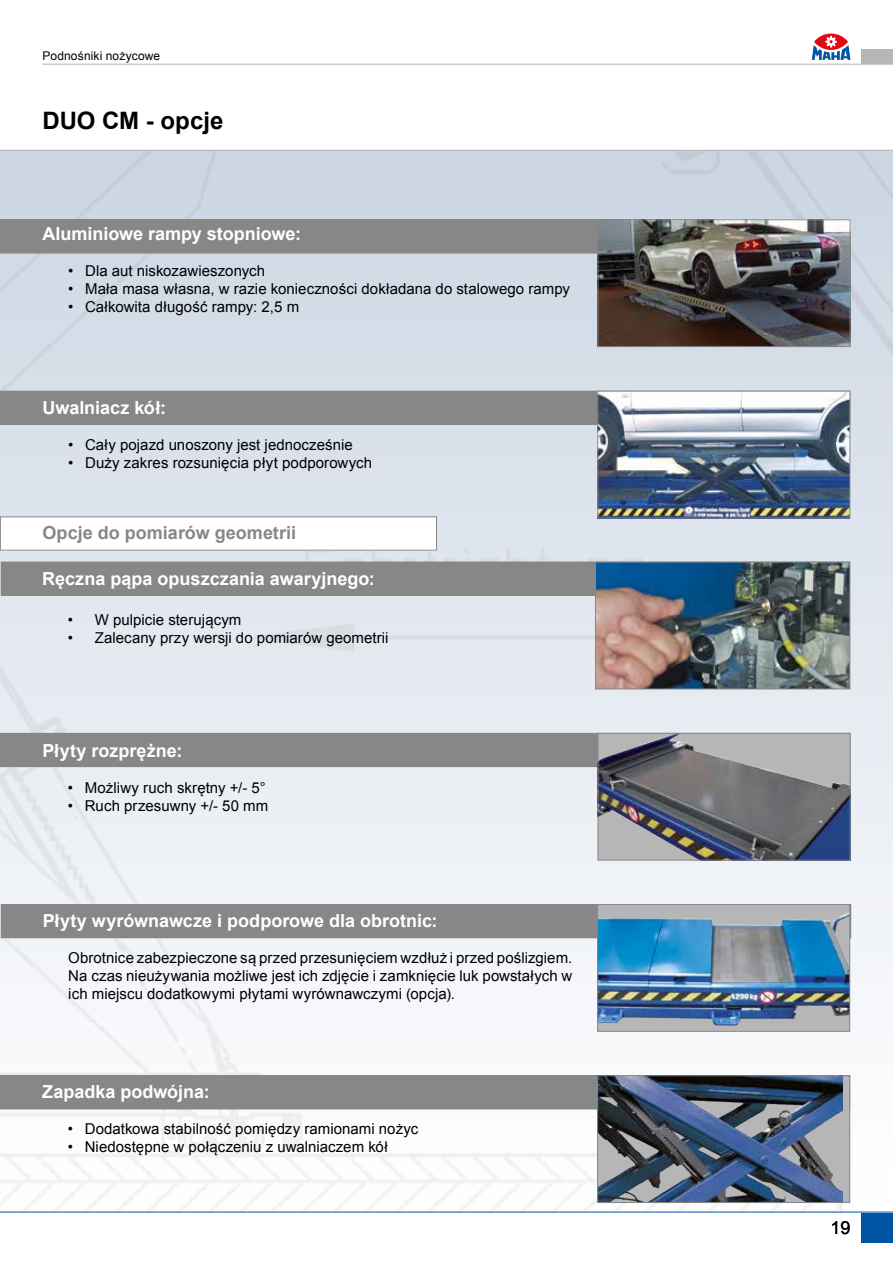
<style>
.page{position:relative;width:893px;height:1263px;background:#fff}
.page>*{position:absolute;margin:0;border:0;box-sizing:border-box;transform-origin:0 0}
.t1{font:700 24px "Arial";color:#000}
.t2{font:700 18px "Arial";color:#fff}
.t3{font:700 18px "Arial";letter-spacing:.005em;color:#878787}
.t4{font:18px "Arial";color:#000}
.t5{font:15px/18px "Arial";letter-spacing:.005em;color:#000;text-align:justify}
.t6{font:12px "Arial";letter-spacing:.01em;color:#000}
</style>
<div class="page">
<hr style="left:43px;top:64px;width:850px;height:1px;background:#b7b6b6">
<div style="left:862px;top:50px;width:31px;height:14px;background:#b7b6b6"></div>
<div style="left:862px;top:1212px;width:31px;height:31px;background:#0056a4"></div>
<img style="left:0;top:151px;width:893px;height:1061px">
<hr style="left:0;top:150px;width:893px;height:1px;background:#b7b6b6">
<hr style="left:0;top:1212px;width:893px;height:1px;background:#0056a4">
<div style="left:0;top:517px;width:437px;height:33px;background:#fff"></div>
<div style="left:0;top:516px;width:437px;height:34px;border:1px solid #878787"></div>
<div style="left:0;top:733px;width:849px;height:34px;background:#878787"></div>
<img style="left:600px;top:735px;width:248px;height:123px">
<div style="left:598px;top:733px;width:252px;height:127px;border:1px solid #878787"></div>
<div style="left:0;top:220px;width:850px;height:33px;background:#878787"></div>
<div style="left:0;top:219px;width:850px;height:34px;border:1px solid #878787"></div>
<div style="left:0;top:391px;width:850px;height:33px;background:#878787"></div>
<div style="left:0;top:391px;width:850px;height:34px;border:1px solid #878787"></div>
<div style="left:1px;top:904px;width:850px;height:34px;background:#878787"></div>
<div style="left:0;top:1076px;width:850px;height:33px;background:#878787"></div>
<div style="left:0;top:1075px;width:850px;height:34px;border:1px solid #878787"></div>
<img style="left:599px;top:906px;width:249px;height:124px">
<div style="left:597px;top:904px;width:253px;height:128px;border:1px solid #878787"></div>
<img style="left:599px;top:1077px;width:244px;height:124px">
<div style="left:597px;top:1075px;width:253px;height:128px;border:1px solid #878787"></div>
<img style="left:600px;top:221px;width:248px;height:124px">
<div style="left:598px;top:219px;width:252px;height:128px;border:1px solid #878787"></div>
<img style="left:599px;top:393px;width:249px;height:123px">
<div style="left:597px;top:391px;width:253px;height:127px;border:1px solid #878787"></div>
<div style="left:1px;top:562px;width:848px;height:33px;background:#878787"></div>
<div style="left:1px;top:562px;width:849px;height:34px;border:1px solid #878787"></div>
<img style="left:597px;top:564px;width:251px;height:123px">
<div style="left:595px;top:562px;width:255px;height:127px;border:1px solid #878787"></div>
<svg style="left:814px;top:34px;width:34px;height:16px"></svg>
<svg style="left:812px;top:36px;width:38px;height:24px"></svg>
<p class="t6" style="left:43px;top:48px;width:119px">Podnośniki nożycowe</p>
<h1 class="t1" style="left:43px;top:104px;width:182px">DUO CM - opcje</h1>
<p class="t2" style="left:43px;top:222px;width:260px">Aluminiowe rampy stopniowe:</p>
<p class="t5" style="left:68px;top:262px;width:199px">• Dla aut niskozawieszonych</p>
<p class="t5" style="left:68px;top:280px;width:503px">• Mała masa własna, w razie konieczności dokładana do stalowego rampy</p>
<p class="t5" style="left:68px;top:298px;width:233px">• Całkowita długość rampy: 2,5 m</p>
<p class="t2" style="left:43px;top:396px;width:125px">Uwalniacz kół:</p>
<p class="t5" style="left:68px;top:436px;width:286px">• Cały pojazd unoszony jest jednocześnie</p>
<p class="t5" style="left:68px;top:454px;width:306px">• Duży zakres rozsunięcia płyt podporowych</p>
<p class="t3" style="left:43px;top:521px;width:255px">Opcje do pomiarów geometrii</p>
<p class="t2" style="left:42px;top:567px;width:334px">Ręczna pąpa opuszczania awaryjnego:</p>
<p class="t5" style="left:68px;top:611px;width:175px">• W pulpicie sterującym</p>
<p class="t5" style="left:68px;top:629px;width:322px">• Zalecany przy wersji do pomiarów geometrii</p>
<p class="t2" style="left:42px;top:738px;width:142px">Płyty rozprężne:</p>
<p class="t5" style="left:68px;top:779px;width:199px">• Możliwy ruch skrętny +/- 5°</p>
<p class="t5" style="left:68px;top:797px;width:202px">• Ruch przesuwny +/- 50 mm</p>
<p class="t2" style="left:43px;top:908px;width:396px">Płyty wyrównawcze i podporowe dla obrotnic:</p>
<p class="t5" style="left:68px;top:949px;width:505px">Obrotnice zabezpieczone są przed przesunięciem wzdłuż i przed poślizgiem.<br>Na czas nieużywania możliwe jest ich zdjęcie i zamknięcie luk powstałych w ich miejscu dodatkowymi płytami wyrównawczymi (opcja).</p>
<p class="t2" style="left:42px;top:1080px;width:169px">Zapadka podwójna:</p>
<p class="t5" style="left:68px;top:1120px;width:352px">• Dodatkowa stabilność pomiędzy ramionami nożyc</p>
<p class="t5" style="left:68px;top:1138px;width:321px">• Niedostępne w połączeniu z uwalniaczem kół</p>
<p class="t4" style="left:830px;top:1215px;width:22px">19</p>
</div>
